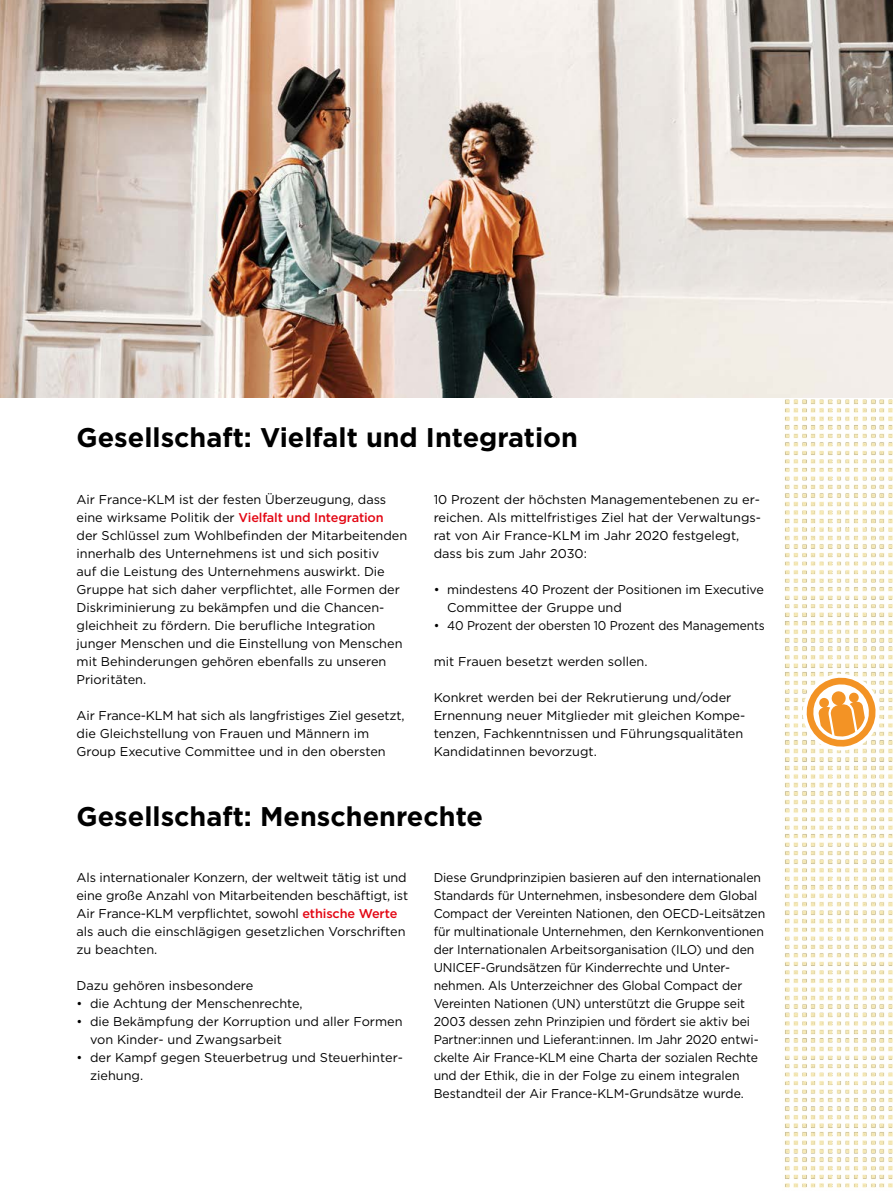
<style>
.page{position:relative;width:893px;height:1191px;background:#fff}
.page>*{position:absolute;margin:0;border:0;box-sizing:border-box;transform-origin:0 0}
.t1{font:700 27px "Gotham";color:#000}
.t2{font:12.75px/18px "Gotham";color:#000}
.t3{font:12.75px/18px "Gotham";color:#000;scale:.96 1}
.t4{font:12.75px "Gotham";color:#000;scale:.94 1}
.s1{font-weight:500;color:#e30613}
</style>
<div class="page">
<img style="left:782px;top:397px;width:111px;height:791px">
<img style="left:0;top:0;width:893px;height:397px">
<svg style="left:800px;top:671px;width:82px;height:82px"></svg>
<h1 class="t1" style="left:77px;top:419px;width:503px">Gesellschaft: Vielfalt und Integration</h1>
<p class="t2" style="left:77px;top:490px;width:332px">Air France-KLM ist der festen Überzeugung, dass eine wirksame Politik der <span class="s1">Vielfalt und Integration </span>der Schlüssel zum Wohlbefinden der Mitarbeitenden innerhalb des Unternehmens ist und sich positiv<br>auf die Leistung des Unternehmens auswirkt. Die Gruppe hat sich daher verpflichtet, alle Formen der Diskriminierung zu bekämpfen und die Chancen&shy;gleichheit zu fördern. Die berufliche Integration junger Menschen und die Einstellung von Menschen mit Behinderungen gehören ebenfalls zu unseren Prioritäten.</p>
<p class="t2" style="left:77px;top:706px;width:329px">Air France-KLM hat sich als langfristiges Ziel gesetzt, die Gleichstellung von Frauen und Männern im<br>Group Executive Committee und in den obersten</p>
<p class="t2" style="left:434px;top:490px;width:329px">10 Prozent der höchsten Managementebenen zu er&shy;reichen. Als mittelfristiges Ziel hat der Verwaltungs&shy;rat von Air France-KLM im Jahr 2020 festgelegt, dass bis zum Jahr 2030:</p>
<p class="t2" style="left:447px;top:580px;width:318px;text-indent:-13px">• mindestens 40 Prozent der Positionen im Executive<br>Committee der Gruppe und</p>
<p class="t4" style="left:434px;top:617px;width:354px">• 40 Prozent der obersten 10 Prozent des Managements</p>
<p class="t2" style="left:434px;top:652px;width:215px">mit Frauen besetzt werden sollen.</p>
<p class="t2" style="left:434px;top:688px;width:313px">Konkret werden bei der Rekrutierung und/oder Ernennung neuer Mitglieder mit gleichen Kompe&shy;tenzen, Fachkenntnissen und Führungsqualitäten Kandidatinnen bevorzugt.</p>
<h1 class="t1" style="left:77px;top:798px;width:408px">Gesellschaft: Menschenrechte</h1>
<p class="t2" style="left:77px;top:868px;width:333px">Als internationaler Konzern, der weltweit tätig ist und eine große Anzahl von Mitarbeitenden beschäftigt, ist Air France-KLM verpflichtet, sowohl <span class="s1">ethische Werte </span>als auch die einschlägigen gesetzlichen Vorschriften zu beachten.</p>
<p class="t2" style="left:77px;top:976px;width:178px">Dazu gehören insbesondere</p>
<p class="t2" style="left:77px;top:994px;width:228px">• die Achtung der Menschenrechte,</p>
<p class="t2" style="left:90px;top:1012px;width:314px;text-indent:-14px">• die Bekämpfung der Korruption und aller Formen von Kinder- und Zwangsarbeit</p>
<p class="t2" style="left:90px;top:1048px;width:314px;text-indent:-14px">• der Kampf gegen Steuerbetrug und Steuerhinter&shy;ziehung.</p>
<p class="t3" style="left:434px;top:868px;width:347px">Diese Grundprinzipien basieren auf den internationalen Standards für Unternehmen, insbesondere dem Global Compact der Vereinten Nationen, den OECD-Leitsätzen für multinationale Unternehmen, den Kernkonventionen der Internationalen Arbeitsorganisation (ILO) und den UNICEF-Grundsätzen für Kinderrechte und Unter&shy;nehmen. Als Unterzeichner des Global Compact der Vereinten Nationen (UN) unterstützt die Gruppe seit 2003 dessen zehn Prinzipien und fördert sie aktiv bei Partner:innen und Lieferant:innen. Im Jahr 2020 entwi&shy;ckelte Air France-KLM eine Charta der sozialen Rechte und der Ethik, die in der Folge zu einem integralen Bestandteil der Air France-KLM-Grundsätze wurde.</p>
</div>
